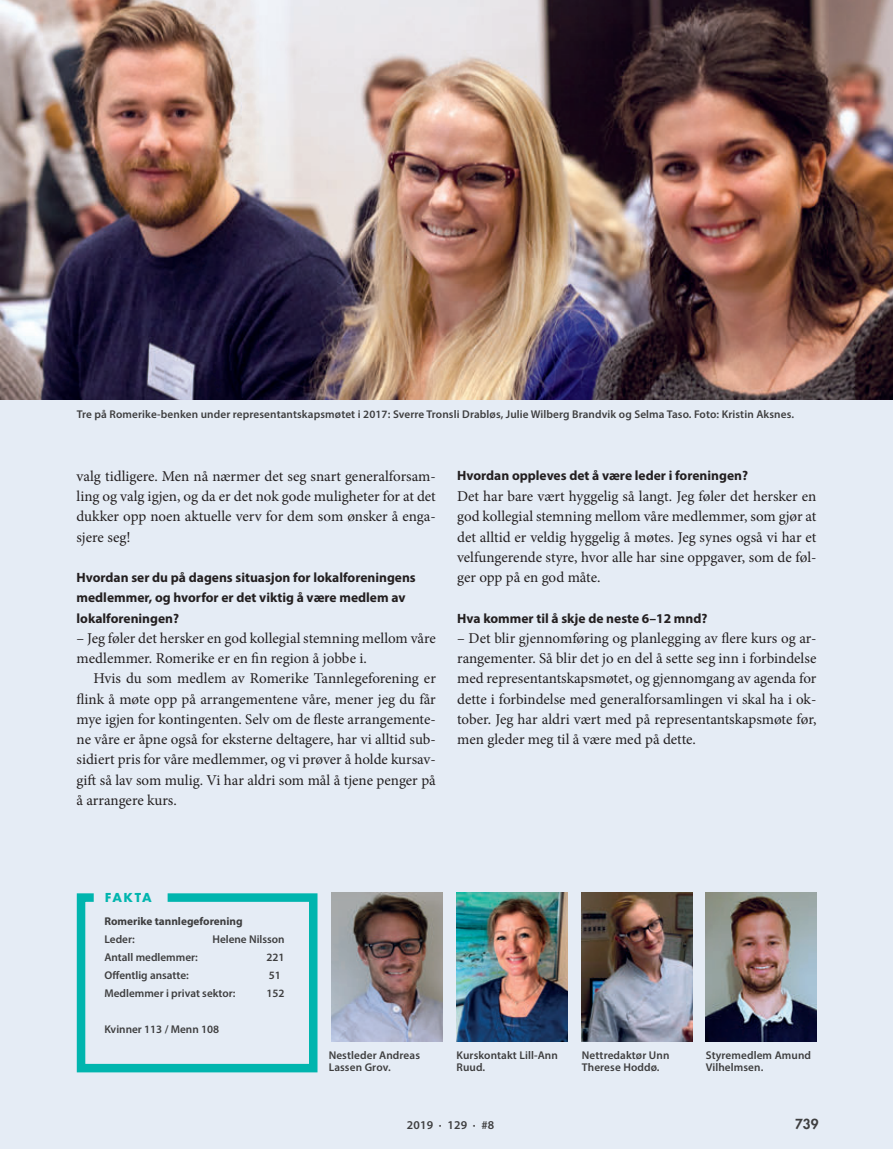
<style>
.page{position:relative;width:893px;height:1149px;background:#fff}
.page>*{position:absolute;margin:0;border:0;box-sizing:border-box;transform-origin:0 0}
.t1{font:15px/20.2px "Minion Pro";color:#231f20;text-align:justify}
.t2{font:700 13.5px/20.2px "Myriad Pro";color:#231f20}
.t3{font:800 13.5px "Futura Std";color:#3e3e3f}
.t4{font:600 12px "Myriad Pro";letter-spacing:.02em;color:#3e3e3f}
.t5{font:700 12px "Futura";letter-spacing:.105em;color:#00b5ae}
.t6{font:600 11.25px/12px "Myriad Pro";letter-spacing:.01em;color:#3e3e3f}
.t7{font:700 11.25px "Myriad Pro";color:#3e3e3f}
</style>
<div class="page">
<div style="left:0;top:399px;width:893px;height:749px;background:#e5ecf5"></div>
<svg style="left:73px;top:888px;width:249px;height:188px;background:#c6e4eb"></svg>
<img style="left:332px;top:891px;width:110px;height:149px">
<img style="left:457px;top:891px;width:110px;height:149px">
<img style="left:582px;top:891px;width:110px;height:149px">
<img style="left:0;top:0;width:893px;height:399px">
<img style="left:706px;top:891px;width:110px;height:149px">
<p class="t6" style="left:77px;top:407px;width:719px">Tre på Romerike-benken under representantskapsmøtet i 2017: Sverre Tronsli Drabløs, Julie Wilberg Brandvik og Selma Taso. Foto: Kristin Aksnes.</p>
<p class="t1" style="left:77px;top:465px;width:361px">valg tidligere. Men nå nærmer det seg snart generalforsam&shy;ling og valg igjen, og da er det nok gode muligheter for at det dukker opp noen aktuelle verv for dem som ønsker å enga&shy;sjere seg!</p>
<p class="t2" style="left:77px;top:566px;width:341px">Hvordan ser du på dagens situasjon for lokalforeningens medlemmer, og hvorfor er det viktig å være medlem av lokalforeningen?</p>
<p class="t1" style="left:77px;top:627px;width:361px">– Jeg føler det hersker en god kollegial stemning mellom våre medlemmer. Romerike er en fin region å jobbe i.</p>
<p class="t1" style="left:77px;top:668px;width:361px;text-indent:17px">Hvis du som medlem av Romerike Tannlegeforening er flink å møte opp på arrangementene våre, mener jeg du får mye igjen for kontingenten. Selv om de fleste arrangemente&shy;ne våre er åpne også for eksterne deltagere, har vi alltid sub&shy;sidiert pris for våre medlemmer, og vi prøver å holde kursav&shy;gift så lav som mulig. Vi har aldri som mål å tjene penger på å arrangere kurs.</p>
<p class="t2" style="left:457px;top:465px;width:292px">Hvordan oppleves det å være leder i foreningen?</p>
<p class="t1" style="left:457px;top:486px;width:361px">Det har bare vært hyggelig så langt. Jeg føler det hersker en god kollegial stemning mellom våre medlemmer, som gjør at det alltid er veldig hyggelig å møtes. Jeg synes også vi har et velfungerende styre, hvor alle har sine oppgaver, som de føl&shy;ger opp på en god måte.</p>
<p class="t2" style="left:457px;top:607px;width:252px">Hva kommer til å skje de neste 6–12 mnd?</p>
<p class="t1" style="left:457px;top:627px;width:361px">– Det blir gjennomføring og planlegging av flere kurs og ar&shy;rangementer. Så blir det jo en del å sette seg inn i forbindelse med representantskapsmøtet, og gjennomgang av agenda for dette i forbindelse med generalforsamlingen vi skal ha i ok&shy;tober. Jeg har aldri vært med på representantskapsmøte før, men gleder meg til å være med på dette.</p>
<p class="t5" style="left:105px;top:888px;width:49px">FAKTA</p>
<p class="t7" style="left:104px;top:913px;width:140px">Romerike tannlegeforening</p>
<p class="t6" style="left:104px;top:932px;width:32px">Leder:</p>
<p class="t6" style="left:212px;top:932px;width:74px">Helene Nilsson</p>
<p class="t6" style="left:104px;top:950px;width:95px">Antall medlemmer:</p>
<p class="t6" style="left:266px;top:950px;width:20px">221</p>
<p class="t6" style="left:104px;top:968px;width:86px">Offentlig ansatte:</p>
<p class="t6" style="left:269px;top:968px;width:14px">51</p>
<p class="t6" style="left:104px;top:986px;width:132px">Medlemmer i privat sektor:</p>
<p class="t6" style="left:266px;top:986px;width:20px">152</p>
<p class="t6" style="left:104px;top:1022px;width:116px">Kvinner 113 / Menn 108</p>
<p class="t6" style="left:329px;top:1048px;width:93px">Nestleder Andreas<br>Lassen Grov.</p>
<p class="t6" style="left:457px;top:1048px;width:103px">Kurskontakt Lill-Ann<br>Ruud.</p>
<p class="t6" style="left:706px;top:1048px;width:107px">Styremedlem Amund<br>Vilhelmsen.</p>
<p class="t6" style="left:582px;top:1048px;width:89px">Nettredaktør Unn<br>Therese Hoddø.</p>
<p class="t4" style="left:407px;top:1117px;width:89px">2019 · 129 · #8</p>
<p class="t3" style="left:795px;top:1115px;width:25px">739</p>
</div>
